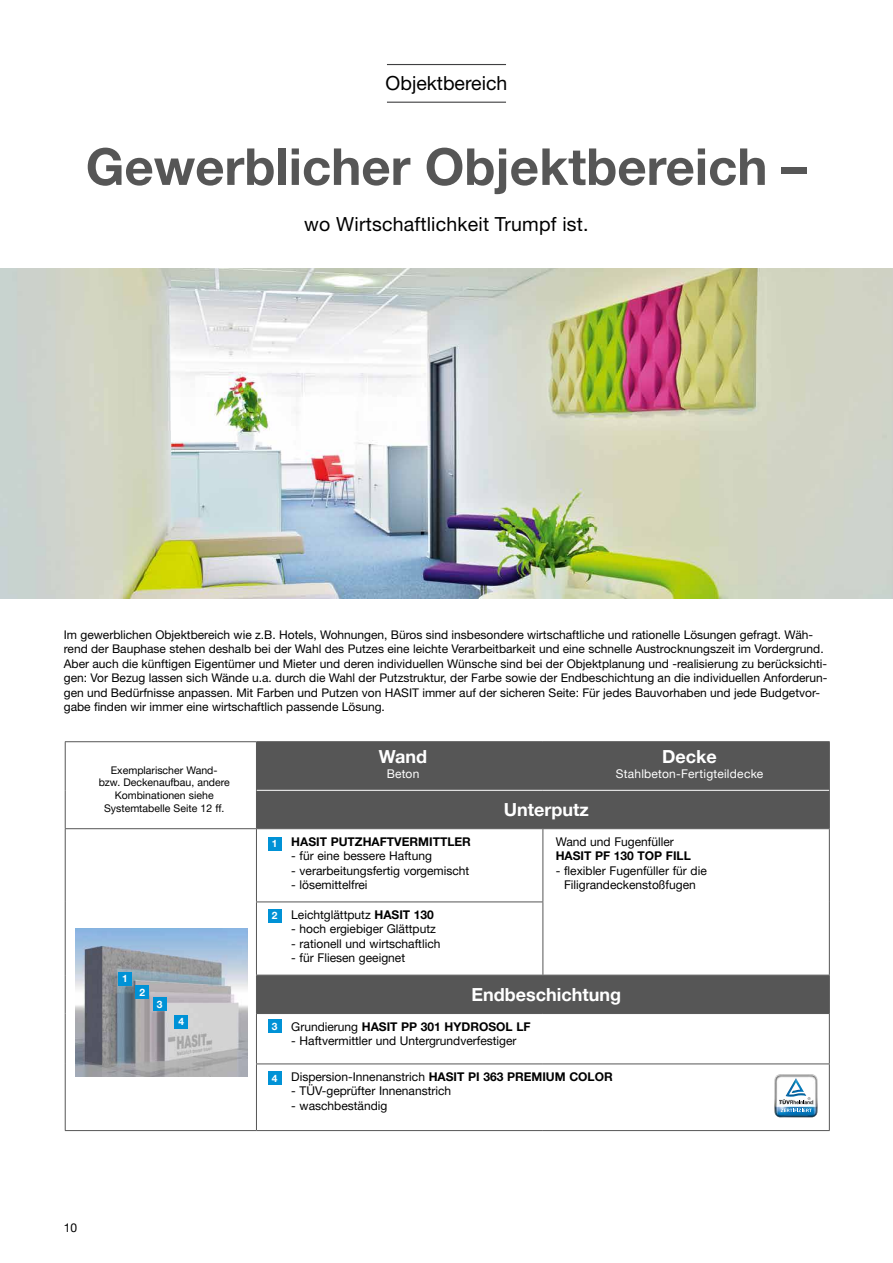
<style>
.page{position:relative;width:893px;height:1263px;background:#fff}
.page>*{position:absolute;margin:0;border:0;box-sizing:border-box;transform-origin:0 0}
.t1{font:700 51px "Helvetica Neue LT Std";color:#565656}
.t2{font:19.5px "Helvetica Neue LT Std";letter-spacing:.01em;color:#000}
.t3{font:700 18px "Helvetica Neue LT Pro";color:#fff}
.t4{font:12px/14.4px "Helvetica Neue LT Std";color:#000}
.t5{font:12px "Helvetica Neue LT Pro";color:#000}
.t6{font:700 12px "Helvetica Neue LT Pro";color:#000}
.t7{font:12px "Helvetica Neue LT Pro";letter-spacing:.02em;color:#fff}
.t8{font:10.5px/12.6px "Helvetica Neue LT Pro";color:#000;text-align:center}
.t9{font:700 10.2px "Helvetica Neue LT Pro";color:#fff}
.s1{font-weight:700}
.s2{color:#fff}
.s3{font-weight:400}
</style>
<div class="page">
<img style="left:0;top:269px;width:892px;height:329px">
<div style="left:257px;top:742px;width:572px;height:86px;background:#565656"></div>
<svg style="left:66px;top:829px;width:763px;height:301px"></svg>
<hr style="left:65px;top:741px;width:191px;height:1px;background:#565656">
<hr style="left:65px;top:742px;width:1px;height:48px;background:#565656">
<hr style="left:65px;top:790px;width:1px;height:38px;background:#565656">
<hr style="left:65px;top:828px;width:191px;height:1px;background:#565656">
<hr style="left:65px;top:829px;width:1px;height:73px;background:#565656">
<hr style="left:256px;top:829px;width:1px;height:72px;background:#565656">
<hr style="left:542px;top:829px;width:1px;height:72px;background:#565656">
<hr style="left:829px;top:829px;width:1px;height:73px;background:#565656">
<hr style="left:65px;top:902px;width:1px;height:73px;background:#565656">
<hr style="left:256px;top:901px;width:287px;height:1px;background:#565656">
<hr style="left:256px;top:902px;width:1px;height:73px;background:#565656">
<hr style="left:542px;top:902px;width:1px;height:73px;background:#565656">
<hr style="left:829px;top:902px;width:1px;height:73px;background:#565656">
<hr style="left:65px;top:975px;width:1px;height:38px;background:#565656">
<hr style="left:256px;top:975px;width:287px;height:1px;background:#565656">
<hr style="left:256px;top:975px;width:1px;height:38px;background:#565656">
<hr style="left:543px;top:975px;width:287px;height:1px;background:#565656">
<hr style="left:829px;top:975px;width:1px;height:38px;background:#565656">
<hr style="left:65px;top:1013px;width:1px;height:51px;background:#565656">
<hr style="left:256px;top:1013px;width:287px;height:1px;background:#565656">
<hr style="left:256px;top:1014px;width:1px;height:49px;background:#565656">
<hr style="left:543px;top:1013px;width:287px;height:1px;background:#565656">
<hr style="left:829px;top:1014px;width:1px;height:49px;background:#565656">
<hr style="left:65px;top:1064px;width:1px;height:66px;background:#565656">
<hr style="left:256px;top:1063px;width:287px;height:1px;background:#565656">
<hr style="left:256px;top:1064px;width:1px;height:66px;background:#565656">
<hr style="left:543px;top:1063px;width:287px;height:1px;background:#565656">
<hr style="left:829px;top:1064px;width:1px;height:66px;background:#565656">
<hr style="left:65px;top:1130px;width:191px;height:1px;background:#565656">
<hr style="left:256px;top:1130px;width:287px;height:1px;background:#565656">
<hr style="left:543px;top:1130px;width:287px;height:1px;background:#565656">
<hr style="left:256px;top:741px;width:287px;height:1px;background:#565656">
<hr style="left:256px;top:742px;width:1px;height:48px;background:#565656">
<hr style="left:543px;top:741px;width:287px;height:1px;background:#565656">
<hr style="left:542px;top:742px;width:1px;height:48px;background:#565656">
<hr style="left:829px;top:742px;width:1px;height:48px;background:#565656">
<hr style="left:256px;top:790px;width:1px;height:38px;background:#565656">
<hr style="left:829px;top:790px;width:1px;height:38px;background:#565656">
<hr style="left:256px;top:828px;width:287px;height:1px;background:#565656">
<hr style="left:543px;top:828px;width:287px;height:1px;background:#565656">
<hr style="left:257px;top:790px;width:286px;height:1px;background:#fff">
<hr style="left:543px;top:790px;width:286px;height:1px;background:#fff">
<svg style="left:774px;top:1074px;width:44px;height:43px"></svg>
<img style="left:75px;top:928px;width:172px;height:149px">
<div style="left:118px;top:971px;width:14px;height:14px;background:#0092d6"></div>
<div style="left:135px;top:985px;width:14px;height:14px;background:#0092d6"></div>
<div style="left:175px;top:1015px;width:13px;height:14px;background:#0092d6"></div>
<div style="left:153px;top:997px;width:14px;height:14px;background:#0092d6"></div>
<div style="left:268px;top:909px;width:14px;height:13px;background:#0092d6"></div>
<div style="left:268px;top:837px;width:14px;height:13px;background:#0092d6"></div>
<div style="left:268px;top:1019px;width:14px;height:14px;background:#0092d6"></div>
<div style="left:268px;top:1071px;width:14px;height:14px;background:#0092d6"></div>
<hr style="left:387px;top:64px;width:119px;height:1px;background:#3f3f41">
<hr style="left:387px;top:102px;width:119px;height:1px;background:#3f3f41">
<h2 class="t2" style="left:386px;top:71px;width:123px">Objektbereich</h2>
<h1 class="t1" style="left:86px;top:135px;width:723px">Gewerblicher Objektbereich –</h1>
<h2 class="t2" style="left:304px;top:212px;width:286px">wo Wirtschaftlichkeit Trumpf ist.</h2>
<p class="t4" style="left:64px;top:627px;width:765px">Im gewerblichen Objektbereich wie z.B. Hotels, Wohnungen, Büros sind insbesondere wirtschaftliche und rationelle Lösungen gefragt. Wäh&shy;rend der Bauphase stehen deshalb bei der Wahl des Putzes eine leichte Verarbeitbarkeit und eine schnelle Austrocknungszeit im Vordergrund.<br>Aber auch die künftigen Eigentümer und Mieter und deren individuellen Wünsche sind bei der Objektplanung und -realisierung zu berücksichti&shy;gen: Vor Bezug lassen sich Wände u.a. durch die Wahl der Putzstruktur, der Farbe sowie der Endbeschichtung an die individuellen Anforderun&shy;gen und Bedürfnisse anpassen. Mit Farben und Putzen von HASIT immer auf der sicheren Seite: Für jedes Bauvorhaben und jede Budgetvor&shy;gabe finden wir immer eine wirtschaftlich passende Lösung.</p>
<p class="t8" style="left:99px;top:763px;width:133px">Exemplarischer Wand-<br>bzw. Deckenaufbau, andere<br>Kombinationen siehe<br>Systemtabelle Seite 12 ff.</p>
<p class="t9" style="left:122px;top:972px;width:7px">1</p>
<p class="t9" style="left:139px;top:986px;width:7px">2</p>
<p class="t9" style="left:157px;top:998px;width:7px">3</p>
<p class="t9" style="left:179px;top:1015px;width:7px">4</p>
<p class="t9" style="left:272px;top:837px;width:7px">1</p>
<p class="t9" style="left:272px;top:909px;width:7px">2</p>
<p class="t9" style="left:272px;top:1020px;width:7px">3</p>
<p class="t9" style="left:272px;top:1072px;width:7px">4</p>
<h3 class="t3" style="left:379px;top:745px;width:50px">Wand</h3>
<p class="t7" style="left:387px;top:766px;width:34px">Beton</p>
<p class="t6" style="left:291px;top:834px;width:181px">HASIT PUTZHAFTVERMITTLER</p>
<p class="t5" style="left:291px;top:848px;width:142px">- für eine bessere Haftung</p>
<p class="t5" style="left:291px;top:863px;width:180px">- verarbeitungsfertig vorgemischt</p>
<p class="t5" style="left:291px;top:877px;width:78px">- lösemittelfrei</p>
<p class="t5" style="left:291px;top:907px;width:144px">Leichtglättputz <span class="s1">HASIT 130</span></p>
<p class="t5" style="left:291px;top:922px;width:146px">- hoch ergiebiger Glättputz</p>
<p class="t5" style="left:291px;top:936px;width:151px">- rationell und wirtschaftlich</p>
<p class="t5" style="left:291px;top:951px;width:115px">- für Fliesen geeignet</p>
<h3 class="t3" style="left:504px;top:798px;width:87px">Unterputz</h3>
<h3 class="t3" style="left:662px;top:745px;width:56px">Decke</h3>
<p class="t7" style="left:616px;top:766px;width:149px">Stahlbeton-Fertigteildecke</p>
<p class="t5" style="left:556px;top:834px;width:120px">Wand und Fugenfüller</p>
<p class="t6" style="left:556px;top:848px;width:137px">HASIT PF 130 TOP FILL</p>
<p class="t5" style="left:556px;top:863px;width:153px">- flexibler Fugenfüller für die</p>
<p class="t5" style="left:556px;top:877px;width:142px"><span class="s2">-</span> Filigrandeckenstoßfugen</p>
<h3 class="t3" style="left:471px;top:983px;width:151px">Endbeschichtung</h3>
<p class="t6" style="left:291px;top:1019px;width:241px"><span class="s3">Grundierung</span> HASIT PP 301 HYDROSOL LF</p>
<p class="t5" style="left:291px;top:1033px;width:227px">- Haftvermittler und Untergrundverfestiger</p>
<p class="t5" style="left:291px;top:1069px;width:323px">Dispersion-Innenanstrich <span class="s1">HASIT PI 363 PREMIUM COLOR</span></p>
<p class="t5" style="left:291px;top:1084px;width:174px">- TÜV-geprüfter Innenanstrich <span class="s2">-</span></p>
<p class="t5" style="left:291px;top:1098px;width:98px">- waschbeständig</p>
<p class="t5" style="left:64px;top:1220px;width:15px">10</p>
</div>
